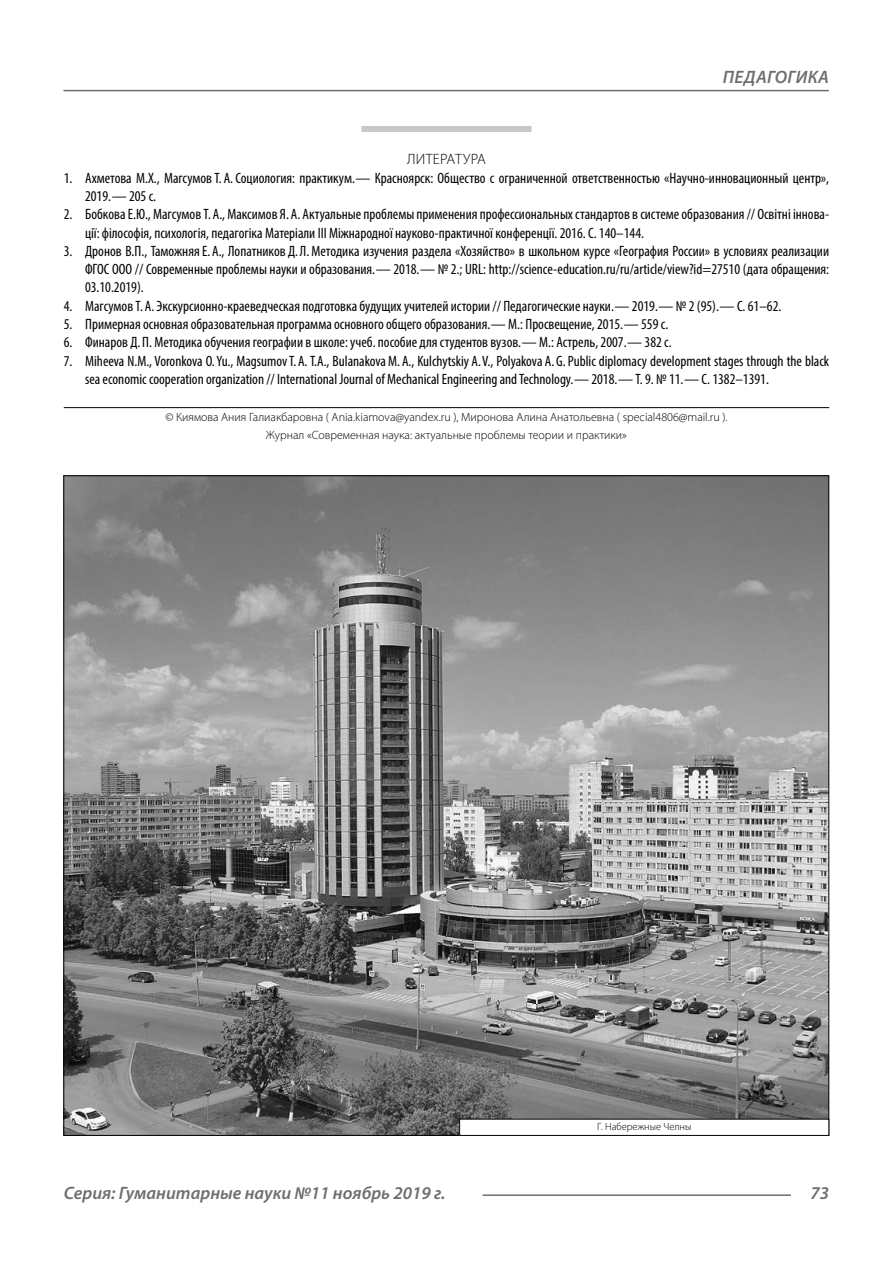
<style>
.page{position:relative;width:893px;height:1263px;background:#fff}
.page>*{position:absolute;margin:0;border:0;box-sizing:border-box;transform-origin:0 0}
.t1{font:italic 600 18px "Myriad Pro";color:#6e6e6e}
.t2{font:condensed 15px/18.3px "Myriad Pro";color:#000}
.Literature{font:300 15px "Myriad Pro";letter-spacing:.02em;color:#000}
.Copy{font:300 12px/18.3px "Myriad Pro";color:#000;text-align:center}
.Author-doc{font:300 10.5px "Myriad Pro";color:#000}
</style>
<div class="page">
<div style="left:361px;top:126px;width:170px;height:6px;background:#c7c7c7"></div>
<hr style="left:64px;top:407px;width:765px;height:1px;background:#000">
<img style="left:65px;top:477px;width:762px;height:657px">
<div style="left:460px;top:1119px;width:369px;height:16px;background:#fff"></div>
<div style="left:459px;top:1119px;width:370px;height:17px;border:1px solid #000"></div>
<hr style="left:63px;top:90px;width:766px;height:1px;background:#6e6e6e">
<hr style="left:483px;top:1194px;width:308px;height:2px;background:#6e6e6e">
<p class="t1" style="left:723px;top:66px;width:24px">Педагогика</p>
<p class="Literature" style="left:407px;top:150px;width:80px">ЛИТЕРАТУРА</p>
<p class="t2" style="left:85px;top:168px;width:746px;text-indent:-21px">1. Ахметова М.Х., Магсумов Т. А. Социология: практикум.— Красноярск: Общество с ограниченной ответственностью «Научно-инновационный центр»,<br>2019.— 205 с.</p>
<p class="t2" style="left:85px;top:205px;width:746px;text-indent:-21px">2. Бобкова Е.Ю., Магсумов Т. А., Максимов Я. А. Актуальные проблемы применения профессиональных стандартов в системе образования // Освiтнi iннова&shy;цiї: фiлософiя, психологiя, педагогiка Матерiали III Мiжнародної науково-практичної конференцiї. 2016. С. 140–144.</p>
<p class="t2" style="left:85px;top:242px;width:746px;text-align:justify;text-indent:-21px">3. Дронов В.П., Таможняя Е. А., Лопатников Д. Л. Методика изучения раздела «Хозяйство» в школьном курсе «География России» в условиях реализации ФГОС ООО // Современные проблемы науки и образования.— 2018.— № 2.; URL: http://science-education.ru/ru/article/view?id=27510 (дата обращения:<br>03.10.2019).</p>
<p class="t2" style="left:64px;top:296px;width:719px">4. Магсумов Т. А. Экскурсионно-краеведческая подготовка будущих учителей истории // Педагогические науки.— 2019.— № 2 (95).— С. 61–62.</p>
<p class="t2" style="left:64px;top:315px;width:606px">5. Примерная основная образовательная программа основного общего образования.— М.: Просвещение, 2015.— 559 с.</p>
<p class="t2" style="left:64px;top:333px;width:609px">6. Финаров Д. П. Методика обучения географии в школе: учеб. пособие для студентов вузов.— М.: Астрель, 2007.— 382 с.</p>
<p class="t2" style="left:85px;top:351px;width:746px;text-indent:-21px">7. Miheeva N.M., Voronkova O.Yu., MagsumovT. A. T.A., Bulanakova M. A., Kulchytskiy A.V., Polyakova A. G. Public diplomacy development stages through the black sea economic cooperation organization // International Journal of Mechanical Engineering and Technology.— 2018.— Т. 9. № 11.— С. 1382–1391.</p>
<p class="Copy" style="left:165px;top:407px;width:564px">© Киямова Ания Галиакбаровна ( Ania.kiamova@yandex.ru ), Миронова Алина Анатольевна ( special4806@mail.ru ).<br>Журнал «Современная наука: актуальные проблемы теории и практики»</p>
<p class="Author-doc" style="left:597px;top:1120px;width:96px">Г. Набережные Челны</p>
<p class="t1" style="left:64px;top:1182px;width:383px">Серия: Гуманитарные науки №11 ноябрь 2019 г.</p>
<p class="t1" style="left:810px;top:1182px;width:20px">73</p>
</div>
